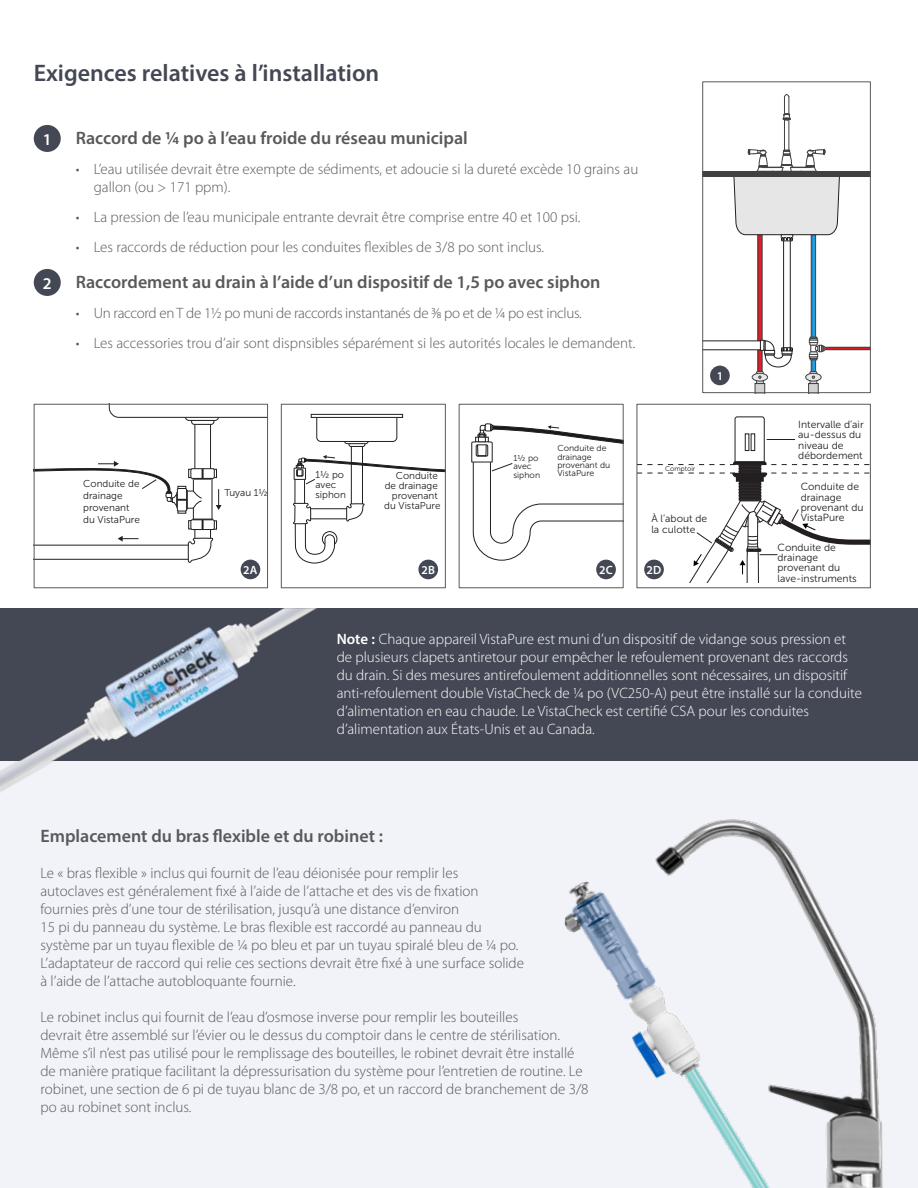
<style>
.page{position:relative;width:918px;height:1188px;background:#fff}
.page>*{position:absolute;margin:0;border:0;box-sizing:border-box;transform-origin:0 0}
.t1{font:600 24px "Myriad Pro";color:#444854}
.t2{font:600 18px "Myriad Pro";color:#58595b}
.t3{font:600 16.5px "Myriad Pro";color:#fff}
.t4{font:300 15px/18px "Myriad Pro";color:#58595b}
.t5{font:300 15px/18px "Myriad Pro";color:#fff}
.t6{font:300 15px "Myriad Pro";letter-spacing:-.02em;color:#58595b}
.t7{font:600 12px "Myriad Pro";letter-spacing:.01em;color:#fff}
.t8{font:10.35px/10.4px "Museo Sans 300";color:#231f20}
.t9{font:9.9px/9.9px "Museo Sans 300";color:#231f20}
.t10{font:8.55px/8.6px "Museo Sans 300";color:#231f20}
.t11{font:6.9px "Museo Sans 300";color:#231f20}
.s1{font-weight:600}
</style>
<div class="page">
<div style="left:0;top:608px;width:918px;height:159px;background:#444854"></div>
<div style="left:34px;top:125px;width:27px;height:27px;background:#444854;border-radius:50%"></div>
<div style="left:34px;top:269px;width:27px;height:27px;background:#444854;border-radius:50%"></div>
<hr style="left:784px;top:120px;width:1px;height:30px;background:#414042">
<hr style="left:788px;top:120px;width:1px;height:30px;background:#414042">
<svg style="left:782px;top:94px;width:9px;height:27px"></svg>
<svg style="left:704px;top:149px;width:165px;height:242px"></svg>
<div style="left:702px;top:81px;width:169px;height:312px;border:1px solid #58595b"></div>
<div style="left:309px;top:508px;width:39px;height:11px;border:1px solid #231f20"></div>
<div style="left:351px;top:445px;width:12px;height:60px;border:1px solid #231f20"></div>
<div style="left:349px;top:442px;width:16px;height:5px;border:1px solid #231f20;border-radius:2px"></div>
<div style="left:344px;top:438px;width:25px;height:6px;border:1px solid #231f20;border-radius:3px"></div>
<svg style="left:316px;top:418px;width:82px;height:24px"></svg>
<div style="left:311px;top:414px;width:92px;height:4px;border:1px solid #231f20"></div>
<div style="left:295px;top:478px;width:10px;height:27px;border:1px solid #231f20"></div>
<svg style="left:346px;top:503px;width:19px;height:19px"></svg>
<div style="left:322px;top:531px;width:15px;height:16px;border:1px solid #231f20;border-radius:50%"></div>
<svg style="left:294px;top:455px;width:150px;height:30px"></svg>
<svg style="left:293px;top:491px;width:42px;height:73px"></svg>
<div style="left:281px;top:404px;width:165px;height:184px;border:1px solid #58595b"></div>
<div style="left:418px;top:560px;width:20px;height:19px;background:#444854;border-radius:50%"></div>
<svg style="left:471px;top:423px;width:151px;height:138px"></svg>
<div style="left:459px;top:404px;width:165px;height:184px;border:1px solid #58595b"></div>
<div style="left:596px;top:560px;width:20px;height:19px;background:#444854;border-radius:50%"></div>
<div style="left:194px;top:423px;width:17px;height:116px;border:1px solid #231f20"></div>
<div style="left:191px;top:419px;width:23px;height:6px;border:1px solid #231f20;border-radius:3px"></div>
<div style="left:185px;top:412px;width:34px;height:9px;border:1px solid #231f20;border-radius:4px"></div>
<svg style="left:108px;top:406px;width:158px;height:12px"></svg>
<svg style="left:195px;top:513px;width:15px;height:6px"></svg>
<div style="left:193px;top:478px;width:19px;height:43px;border:1px solid #231f20"></div>
<svg style="left:188px;top:519px;width:29px;height:11px"></svg>
<svg style="left:36px;top:536px;width:177px;height:27px"></svg>
<svg style="left:36px;top:452px;width:186px;height:61px"></svg>
<div style="left:34px;top:404px;width:234px;height:184px;border:1px solid #58595b"></div>
<div style="left:241px;top:560px;width:19px;height:19px;background:#444854;border-radius:50%"></div>
<svg style="left:639px;top:416px;width:230px;height:166px"></svg>
<div style="left:637px;top:404px;width:234px;height:184px;border:1px solid #58595b"></div>
<div style="left:644px;top:560px;width:20px;height:19px;background:#444854;border-radius:50%"></div>
<div style="left:710px;top:366px;width:20px;height:19px;background:#444854;border-radius:50%"></div>
<div style="left:0;top:761px;width:918px;height:427px;background:#f2f3f9"></div>
<img style="left:586px;top:819px;width:296px;height:369px">
<img style="left:565px;top:882px;width:218px;height:306px">
<img style="left:0;top:608px;width:318px;height:184px">
<h1 class="t1" style="left:34px;top:58px;width:347px">Exigences relatives à l’installation</h1>
<p class="t3" style="left:43px;top:129px;width:10px">1</p>
<p class="t3" style="left:43px;top:273px;width:10px">2</p>
<p class="t2" style="left:76px;top:127px;width:394px">Raccord de ¼ po à l’eau froide du réseau municipal</p>
<p class="t4" style="left:94px;top:160px;width:546px;text-indent:-18px">• L’eau utilisée devrait être exempte de sédiments, et adoucie si la dureté excède 10 grains au gallon (ou &gt; 171 ppm).</p>
<p class="t4" style="left:76px;top:208px;width:506px">• La pression de l’eau municipale entrante devrait être comprise entre 40 et 100 psi.</p>
<p class="t4" style="left:76px;top:238px;width:470px">• Les raccords de réduction pour les conduites flexibles de 3/8 po sont inclus.</p>
<p class="t2" style="left:76px;top:271px;width:526px">Raccordement au drain à l’aide d’un dispositif de 1,5 po avec siphon</p>
<p class="t6" style="left:76px;top:304px;width:508px">• Un raccord en T de 1½ po muni de raccords instantanés de 3/8 po et de ¼ po est inclus.</p>
<p class="t4" style="left:76px;top:334px;width:561px">• Les accessories trou d’air sont dispnsibles séparément si les autorités locales le demandent.</p>
<p class="t7" style="left:717px;top:368px;width:8px">1</p>
<p class="t9" style="left:83px;top:478px;width:58px;line-height:12px">Conduite de drainage provenant du VistaPure</p>
<p class="t9" style="left:225px;top:488px;width:60px">Tuyau 1½ po</p>
<p class="t7" style="left:243px;top:562px;width:16px">2A</p>
<p class="t9" style="left:316px;top:470px;width:32px">1½ po avec siphon</p>
<p class="t9" style="left:384px;top:471px;width:58px;text-align:right">Conduite<br>de drainage provenant du VistaPure</p>
<p class="t7" style="left:421px;top:562px;width:15px">2B</p>
<p class="t10" style="left:513px;top:454px;width:28px">1½ po avec siphon</p>
<p class="t10" style="left:557px;top:444px;width:54px">Conduite de drainage provenant du<br>VistaPure</p>
<p class="t7" style="left:599px;top:562px;width:15px">2C</p>
<p class="t11" style="left:665px;top:465px;width:32px">Comptoir</p>
<p class="t8" style="left:798px;top:419px;width:67px">Intervalle d’air au-dessus du niveau de débordement</p>
<p class="t8" style="left:801px;top:482px;width:64px">Conduite de drainage provenant du</p>
<p class="t8" style="left:651px;top:514px;width:57px">À l’about de</p>
<p class="t8" style="left:801px;top:513px;width:45px">VistaPure</p>
<p class="t8" style="left:651px;top:524px;width:46px">la culotte</p>
<p class="t7" style="left:647px;top:562px;width:16px">2D</p>
<p class="t8" style="left:777px;top:542px;width:81px">Conduite de drainage provenant du lave-instruments</p>
<p class="t5" style="left:337px;top:630px;width:527px"><span class="s1">Note :</span> Chaque appareil VistaPure est muni d’un dispositif de vidange sous pression et de plusieurs clapets antiretour pour empêcher le refoulement provenant des raccords du drain. Si des mesures antirefoulement additionnelles sont nécessaires, un dispositif anti-refoulement double VistaCheck de ¼ po (VC250-A) peut être installé sur la conduite d’alimentation en eau chaude. Le VistaCheck est certifié CSA pour les conduites d’alimentation aux États-Unis et au Canada.</p>
<p class="t2" style="left:40px;top:825px;width:344px">Emplacement du bras flexible et du robinet :</p>
<p class="t4" style="left:40px;top:864px;width:485px">Le « bras flexible » inclus qui fournit de l’eau déionisée pour remplir les autoclaves est généralement fixé à l’aide de l’attache et des vis de fixation fournies près d’une tour de stérilisation, jusqu’à une distance d’environ<br>15 pi du panneau du système. Le bras flexible est raccordé au panneau du système par un tuyau flexible de ¼ po bleu et par un tuyau spiralé bleu de ¼ po.<br>L’adaptateur de raccord qui relie ces sections devrait être fixé à une surface solide à l’aide de l’attache autobloquante fournie.</p>
<p class="t4" style="left:40px;top:1008px;width:550px">Le robinet inclus qui fournit de l’eau d’osmose inverse pour remplir les bouteilles<br>devrait être assemblé sur l’évier ou le dessus du comptoir dans le centre de stérilisation.<br>Même s’il n’est pas utilisé pour le remplissage des bouteilles, le robinet devrait être installé de manière pratique facilitant la dépressurisation du système pour l’entretien de routine. Le robinet, une section de 6 pi de tuyau blanc de 3/8 po, et un raccord de branchement de 3/8 po au robinet sont inclus.</p>
</div>
